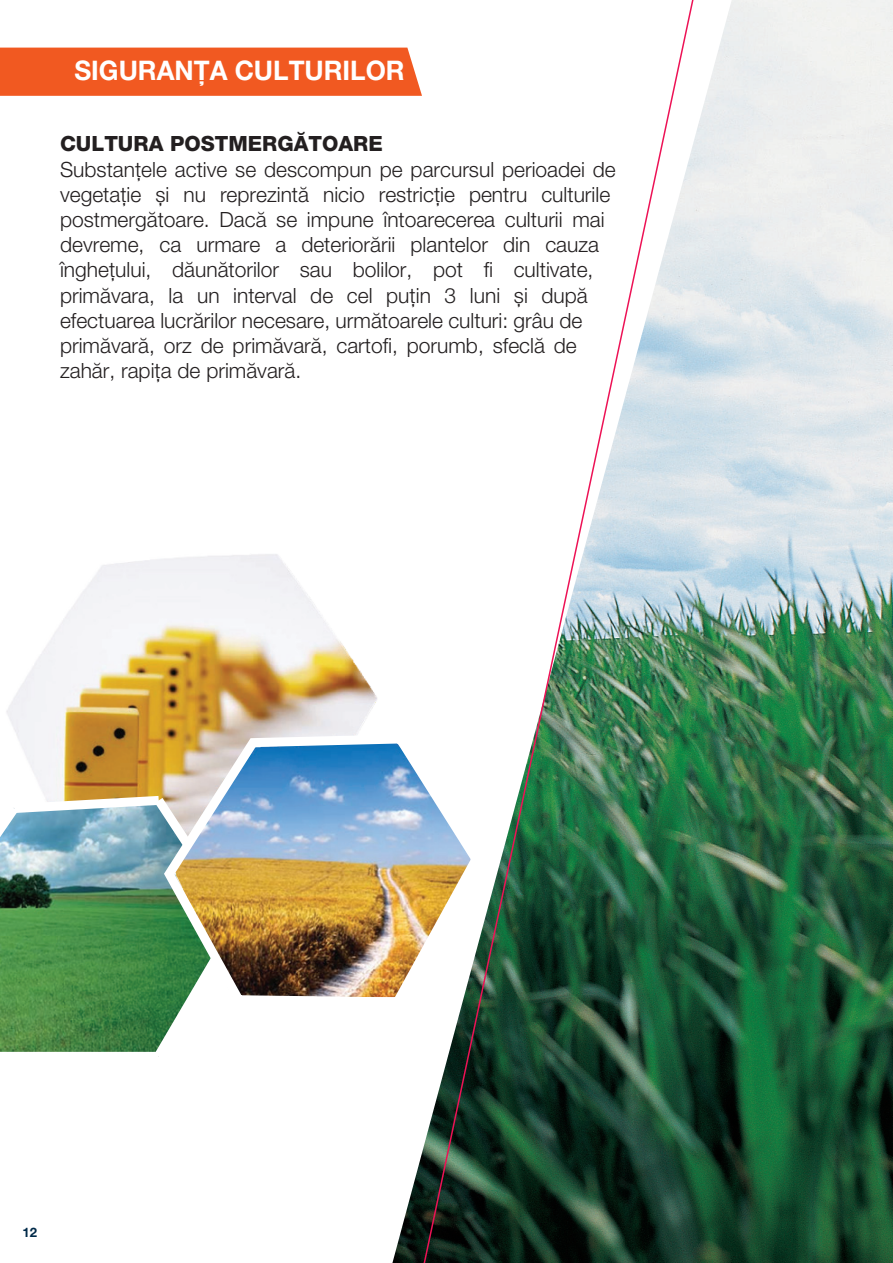
<style>
.page{position:relative;width:893px;height:1263px;background:#fff}
.page>*{position:absolute;margin:0;border:0;box-sizing:border-box;transform-origin:0 0}
.t1{font:700 27px "Helvetica Neue LTW1 G";color:#fff;scale:.96 1}
.t2{font:300 21px/25.2px "Helvetica Neue LTW1 G";color:#231f20}
.t3{font:800 21px "Helvetica Neue LTW1 G";color:#231f20}
.t4{font:700 13.05px "Helvetica Neue LTW1 G";color:#002a49}
</style>
<div class="page">
<img style="left:392px;top:0;width:501px;height:1263px">
<svg style="left:408px;top:0;width:326px;height:1263px"></svg>
<div style="left:0;top:48px;width:422px;height:48px;background:#f15921"></div>
<img style="left:6px;top:553px;width:470px;height:503px">
<img style="left:159px;top:726px;width:327px;height:285px">
<img style="left:0;top:788px;width:228px;height:269px">
<p class="t1" style="left:74px;top:54px;width:345px">SIGURANȚA CULTURILOR</p>
<p class="t3" style="left:60px;top:131px;width:324px">CULTURA POSTMERGĂTOARE</p>
<p class="t2" style="left:60px;top:156px;width:557px">Substanțele active se descompun pe parcursul perioadei de vegetație și nu reprezintă nicio restricție pentru culturile postmergătoare. Dacă se impune întoarecerea culturii mai devreme, ca urmare a deteriorării plantelor din cauza înghețului, dăunătorilor sau bolilor, pot fi cultivate, primăvara, la un interval de cel puțin 3 luni și după efectuarea lucrărilor necesare, următoarele culturi: grâu de primăvară, orz de primăvară, cartofi, porumb, sfeclă de zahăr, rapița de primăvară.</p>
<p class="t4" style="left:22px;top:1225px;width:16px">12</p>
</div>
